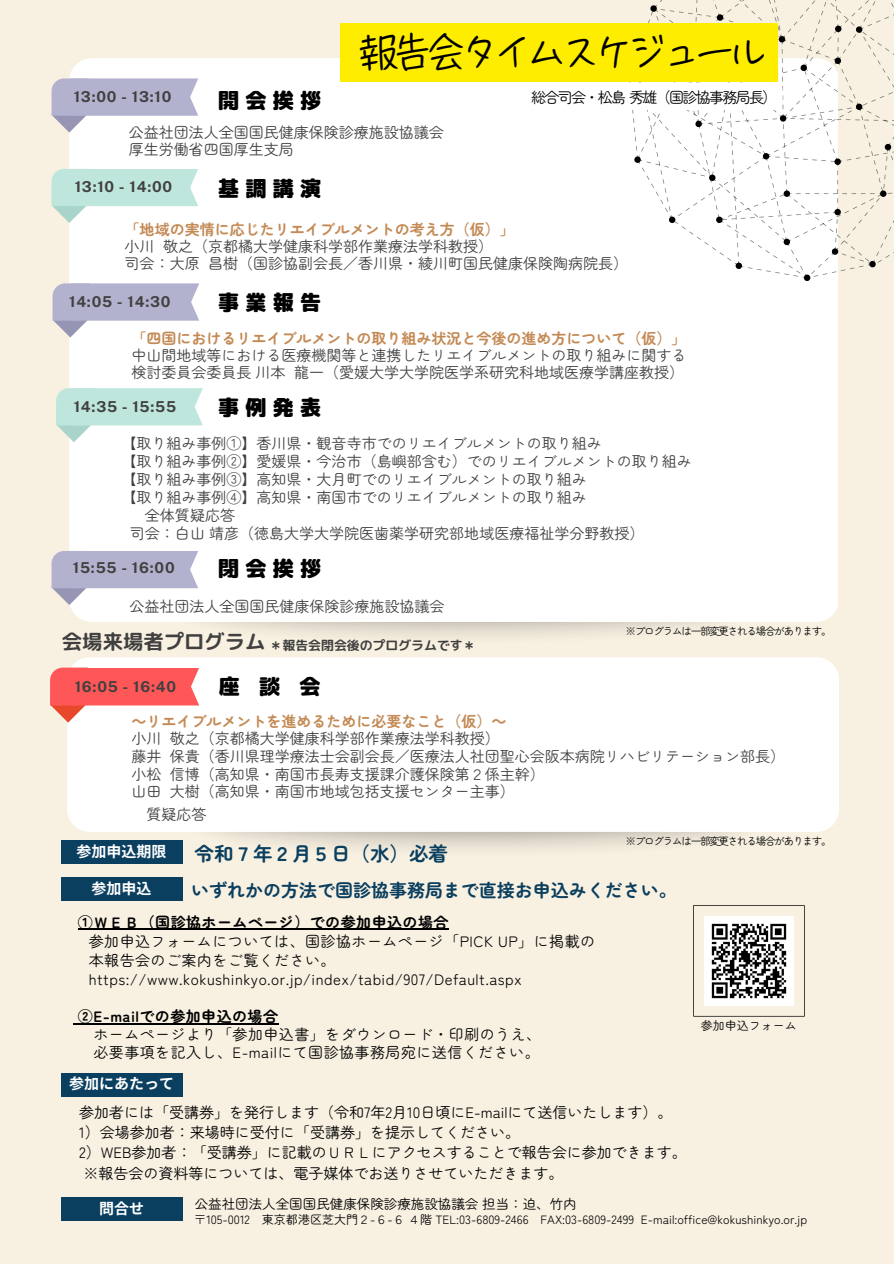
<style>
.page{position:relative;width:894px;height:1264px;background:#fff}
.page>*{position:absolute;margin:0;border:0;box-sizing:border-box;transform-origin:0 0}
.t1{font:42.15px "TT Cook Hand R";letter-spacing:-.2em;color:#000}
.t2{font:21px "rounded mplus 1 p black";letter-spacing:.3em;color:#000}
.t3{font:20.4px "rounded mplus 1 p bold";color:#404040}
.t4{font:700 19.5px "Zen Maru Gothic";color:#0a3f5f}
.t5{font:700 18px "Zen Maru Gothic";color:#0a3f5f}
.t6{font:15px/16.8px "Zen Maru Gothic";color:#404040}
.t7{font:15px/19.2px "Zen Maru Gothic";letter-spacing:.03em;color:#000}
.t8{font:15px/20.2px "Zen Maru Gothic";color:#000}
.t9{font:700 15px "Public Sans";letter-spacing:.05em;color:#404040}
.t10{font:700 15px "Noto Sans JP";color:#fff}
.t11{font:15px "Zen Maru Gothic";letter-spacing:-.115em;color:#000}
.t12{font:13.5px "Zen Maru Gothic";color:#000}
.t13{font:12.9px "rounded mplus 1 p bold";color:#404040}
.t14{font:12px "Zen Maru Gothic";color:#000}
.t15{font:10.5px "Zen Maru Gothic";letter-spacing:-.115em;color:#000}
.s1{font-weight:700;color:#c48a55}
.s2{font-family:"Noto Sans CJ Ksc";font-weight:700;color:#c48a55}
.s3{font-weight:700}
</style>
<div class="page">
<div style="left:0;top:0;width:893px;height:1263px;background:#f8f1e2"></div>
<div style="left:69px;top:58px;width:768px;height:564px;background:#fff;border-radius:22px"></div>
<svg style="left:51px;top:78px;width:147px;height:55px"></svg>
<svg style="left:51px;top:169px;width:147px;height:54px"></svg>
<svg style="left:53px;top:283px;width:146px;height:54px"></svg>
<svg style="left:56px;top:388px;width:147px;height:54px"></svg>
<svg style="left:51px;top:551px;width:147px;height:54px"></svg>
<img style="left:182px;top:832px;width:554px;height:26px">
<div style="left:67px;top:657px;width:771px;height:175px;background:#fff;border-radius:22px"></div>
<svg style="left:50px;top:667px;width:149px;height:55px"></svg>
<div style="left:61px;top:840px;width:121px;height:24px;background:#0a3f5f"></div>
<div style="left:61px;top:876px;width:121px;height:24px;background:#0a3f5f"></div>
<div style="left:61px;top:1072px;width:121px;height:24px;background:#0a3f5f"></div>
<div style="left:61px;top:1196px;width:121px;height:24px;background:#0a3f5f"></div>
<svg style="left:693px;top:905px;width:111px;height:111px"></svg>
<img style="left:704px;top:916px;width:88px;height:89px">
<svg style="left:626px;top:0;width:268px;height:281px"></svg>
<hr style="left:78px;top:928px;width:371px;height:1px;background:#000">
<hr style="left:78px;top:1023px;width:200px;height:1px;background:#000">
<div style="left:340px;top:24px;width:438px;height:58px;background:#ffed00"></div>
<div style="left:526px;top:83px;width:256px;height:27px;background:#fff;border-radius:7px"></div>
<h4 class="t9" style="left:74px;top:87px;width:99px">13:00 - 13:10</h4>
<h2 class="t2" style="left:218px;top:86px;width:104px">開会挨拶</h2>
<h1 class="t1" style="left:357px;top:31px;width:414px">報告会タイムスケジュール</h1>
<h6 class="t11" style="left:531px;top:85px;width:247px">総合司会・松島秀雄（国診協事務局長）</h6>
<h6 class="t6" style="left:129px;top:123px;width:316px">公益社団法人全国国民健康保険診療施設協議会厚生労働省四国厚生支局</h6>
<h4 class="t9" style="left:75px;top:178px;width:99px">13:10 - 14:00</h4>
<h2 class="t2" style="left:218px;top:173px;width:104px">基調講演</h2>
<h6 class="t6" style="left:125px;top:220px;width:505px"><span class="s1">「地域の実情に応じたリエイブルメントの考え方（仮）」<br></span>小川敬之（京都橘大学健康科学部作業療法学科教授）<br>司会：大原昌樹（国診協副会長／香川県・綾川町国民健康保険陶病院長）</h6>
<h4 class="t9" style="left:69px;top:292px;width:103px">14:05 - 14:30</h4>
<h2 class="t2" style="left:218px;top:287px;width:104px">事業報告</h2>
<h6 class="t6" style="left:131px;top:329px;width:556px;text-align:justify"><span class="s1">「四国におけるリエイブルメントの取り組み状況と今後の進め方について（仮）」</span>中山間地域等における医療機関等と連携したリエイブルメントの取り組みに関する検討委員会委員長川本龍一（愛媛大学大学院医学系研究科地域医療学講座教授）</h6>
<h4 class="t9" style="left:74px;top:398px;width:104px">14:35 - 15:55</h4>
<h2 class="t2" style="left:218px;top:392px;width:104px">事例発表</h2>
<p class="t6" style="left:121px;top:434px;width:481px">【取り組み事例①】香川県・観音寺市でのリエイブルメントの取り組み</p>
<p class="t6" style="left:121px;top:452px;width:571px">【取り組み事例②】愛媛県・今治市（島嶼部含む）でのリエイブルメントの取り組み</p>
<p class="t6" style="left:121px;top:470px;width:466px">【取り組み事例③】高知県・大月町でのリエイブルメントの取り組み</p>
<p class="t6" style="left:121px;top:488px;width:466px">【取り組み事例④】高知県・南国市でのリエイブルメントの取り組み</p>
<p class="t6" style="left:145px;top:506px;width:91px">全体質疑応答</p>
<p class="t6" style="left:130px;top:524px;width:515px">司会：白山靖彦（徳島大学大学院医歯薬学研究部地域医療福祉学分野教授）</p>
<h4 class="t9" style="left:73px;top:558px;width:103px">15:55 - 16:00</h4>
<h2 class="t2" style="left:218px;top:553px;width:104px">閉会挨拶</h2>
<h6 class="t6" style="left:129px;top:597px;width:316px">公益社団法人全国国民健康保険診療施設協議会</h6>
<h2 class="t3" style="left:62px;top:627px;width:205px">会場来場者プログラム</h2>
<p class="t13" style="left:269px;top:636px;width:207px">＊報告会閉会後のプログラムです＊</p>
<h4 class="t9" style="left:75px;top:678px;width:103px">16:05 - 16:40</h4>
<h2 class="t2" style="left:219px;top:671px;width:103px">座談会</h2>
<p class="t15" style="left:625px;top:623px;width:207px">※プログラムは一部変更される場合があります。</p>
<p class="t6" style="left:131px;top:711px;width:655px;line-height:17.7px"><span class="s2">〜</span><span class="s1">リエイブルメントを進めるために必要なこと（仮）</span><span class="s2">〜<br></span>小川敬之（京都橘大学健康科学部作業療法学科教授）<br>藤井保貴（香川県理学療法士会副会長／医療法人社団聖心会阪本病院リハビリテーション部長）小松信博（高知県・南国市長寿支援課介護保険第２係主幹）</p>
<p class="t6" style="left:146px;top:779px;width:370px;line-height:23px;text-indent:-15px">山田大樹（高知県・南国市地域包括支援センター主事）質疑応答</p>
<h5 class="t10" style="left:76px;top:839px;width:91px">参加申込期限</h5>
<h2 class="t4" style="left:194px;top:838px;width:255px">令和７年２月５日（水）必着</h2>
<p class="t15" style="left:625px;top:833px;width:207px">※プログラムは一部変更される場合があります。</p>
<h5 class="t10" style="left:91px;top:876px;width:61px">参加申込</h5>
<h3 class="t5" style="left:191px;top:876px;width:487px">いずれかの方法で国診協事務局まで直接お申込みください。</h3>
<h6 class="t7" style="left:89px;top:911px;width:507px;text-indent:-11px"><span class="s3">①ＷＥＢ（国診協ホームページ）での参加申込の場合<br></span>参加申込フォームについては、国診協ホームページ「PICK UP」に掲載の本報告会のご案内をご覧ください。https://www.kokushinkyo.or.jp/index/tabid/907/Default.aspx</h6>
<h6 class="t7" style="left:93px;top:1006px;width:449px;line-height:18px;text-indent:-15px"><span class="s3">②E-mailでの参加申込の場合<br></span>ホームページより「参加申込書」をダウンロード・印刷のうえ、必要事項を記入し、E-mailにて国診協事務局宛に送信ください。</h6>
<h5 class="t10" style="left:69px;top:1072px;width:106px">参加にあたって</h5>
<h6 class="t8" style="left:79px;top:1101px;width:609px">参加者には「受講券」を発行します（令和7年2月10日頃にE-mailにて送信いたします）。<br>1）会場参加者：来場時に受付に「受講券」を提示してください。<br>2）WEB参加者：「受講券」に記載のＵＲＬにアクセスすることで報告会に参加できます。※報告会の資料等については、電子媒体でお送りさせていただきます。</h6>
<p class="t14" style="left:700px;top:1016px;width:98px">参加申込フォーム</p>
<h5 class="t10" style="left:99px;top:1196px;width:46px">問合せ</h5>
<p class="t12" style="left:195px;top:1193px;width:383px">公益社団法人全国国民健康保険診療施設協議会担当：迫、竹内</p>
<p class="t14" style="left:194px;top:1210px;width:614px">〒105-0012 東京都港区芝大門２-６-６４階 TEL:03-6809-2466 FAX:03-6809-2499 E-mail:office@kokushinkyo.or.jp</p>
</div>
